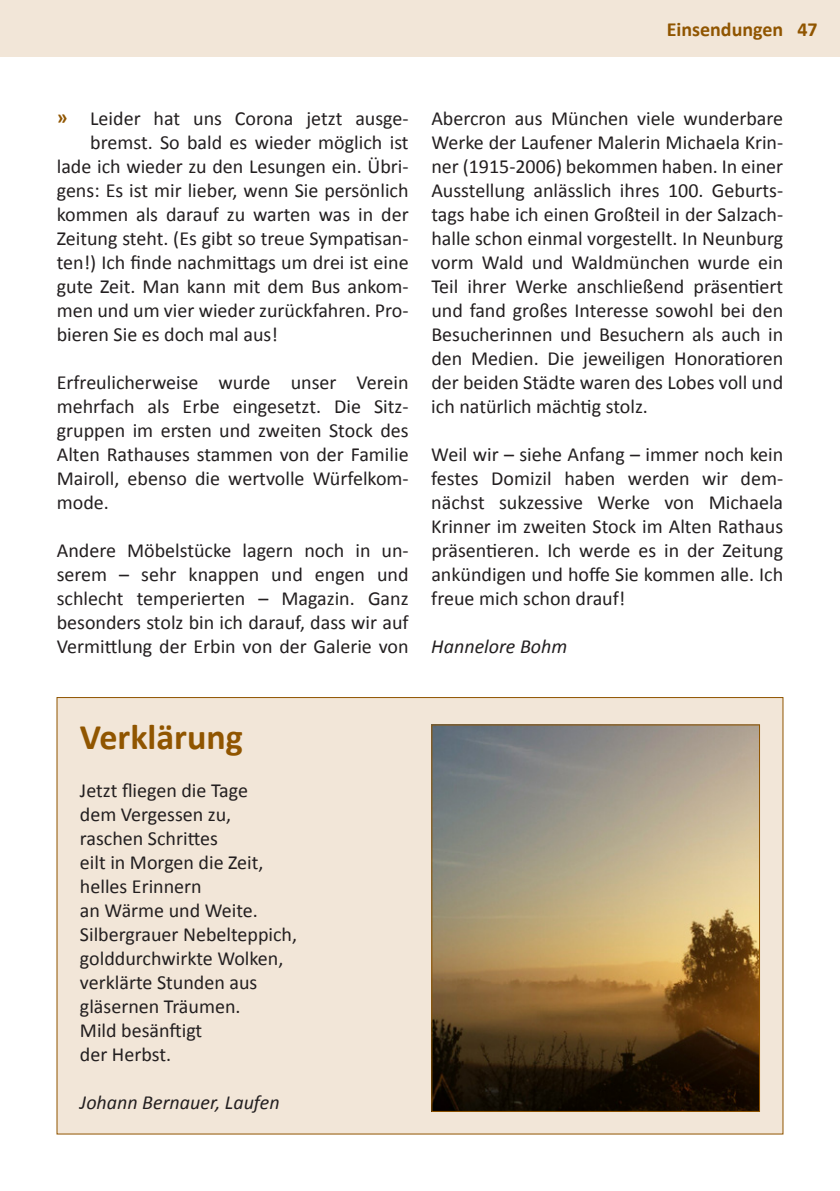
<style>
.page{position:relative;width:840px;height:1191px;background:#fff}
.page>*{position:absolute;margin:0;border:0;box-sizing:border-box;transform-origin:0 0}
.t1{font:700 36px "Calibri";color:#905500}
.t2{font:20px/24px "Calibri";color:#231f20;text-align:justify}
.t3{font:italic 20px "Calibri";color:#231f20}
.t4{font:700 20px "Calibri";color:#905500}
</style>
<div class="page">
<div style="left:57px;top:697px;width:725px;height:437px;background:#f2e6d8"></div>
<img style="left:433px;top:726px;width:324px;height:383px">
<div style="left:431px;top:724px;width:328px;height:387px;border:1px solid #905500"></div>
<div style="left:0;top:0;width:839px;height:57px;background:#f2e6d8"></div>
<p class="t4" style="left:666px;top:16px;width:152px">Einsendungen 47</p>
<p class="t2" style="left:90px;top:106px;width:320px">Leider hat uns Corona jetzt ausge-</p>
<p class="t2" style="left:90px;top:130px;width:320px">bremst. So bald es wieder möglich ist</p>
<p class="t2" style="left:57px;top:154px;width:353px">lade ich wieder zu den Lesungen ein. Übri-</p>
<p class="t2" style="left:57px;top:178px;width:353px">gens: Es ist mir lieber, wenn Sie persönlich</p>
<p class="t2" style="left:57px;top:202px;width:353px">kommen als darauf zu warten was in der</p>
<p class="t2" style="left:57px;top:226px;width:353px">Zeitung steht. (Es gibt so treue Sympatisan-</p>
<p class="t2" style="left:57px;top:250px;width:353px">ten!) Ich finde nachmittags um drei ist eine</p>
<p class="t2" style="left:57px;top:274px;width:353px">gute Zeit. Man kann mit dem Bus ankom-</p>
<p class="t2" style="left:57px;top:298px;width:353px">men und um vier wieder zurückfahren. Pro-</p>
<p class="t2" style="left:57px;top:322px;width:222px">bieren Sie es doch mal aus!</p>
<p class="t2" style="left:57px;top:370px;width:353px">Erfreulicherweise wurde unser Verein mehrfach als Erbe eingesetzt. Die Sitz&shy;gruppen im ersten und zweiten Stock des Alten Rathauses stammen von der Familie Mairoll, ebenso die wertvolle Würfelkom&shy;mode.</p>
<p class="t2" style="left:57px;top:538px;width:353px">Andere Möbelstücke lagern noch in un&shy;serem – sehr knappen und engen und schlecht temperierten – Magazin. Ganz besonders stolz bin ich darauf, dass wir auf Vermittlung der Erbin von der Galerie von</p>
<p class="t4" style="left:57px;top:105px;width:12px">»</p>
<p class="t2" style="left:431px;top:106px;width:353px">Abercron aus München viele wunderbare Werke der Laufener Malerin Michaela Krin&shy;ner (1915-2006) bekommen haben. In einer Ausstellung anlässlich ihres 100. Geburts&shy;tags habe ich einen Großteil in der Salzach&shy;halle schon einmal vorgestellt. In Neunburg vorm Wald und Waldmünchen wurde ein Teil ihrer Werke anschließend präsentiert und fand großes Interesse sowohl bei den Besucherinnen und Besuchern als auch in den Medien. Die jeweiligen Honoratioren der beiden Städte waren des Lobes voll und ich natürlich mächtig stolz.</p>
<p class="t2" style="left:431px;top:442px;width:353px">Weil wir – siehe Anfang – immer noch kein festes Domizil haben werden wir dem&shy;nächst sukzessive Werke von Michaela Krinner im zweiten Stock im Alten Rathaus präsentieren. Ich werde es in der Zeitung ankündigen und hoffe Sie kommen alle. Ich freue mich schon drauf!</p>
<p class="t3" style="left:431px;top:632px;width:137px">Hannelore Bohm</p>
<h1 class="t1" style="left:80px;top:714px;width:164px">Verklärung</h1>
<p class="t2" style="left:80px;top:778px;width:218px;text-align:left">Jetzt fliegen die Tage<br>dem Vergessen zu, raschen Schrittes<br>eilt in Morgen die Zeit, helles Erinnern<br>an Wärme und Weite.<br>Silbergrauer Nebelteppich, golddurchwirkte Wolken, verklärte Stunden aus gläsernen Träumen.<br>Mild besänftigt<br>der Herbst.</p>
<p class="t3" style="left:80px;top:1088px;width:201px">Johann Bernauer, Laufen</p>
</div>
